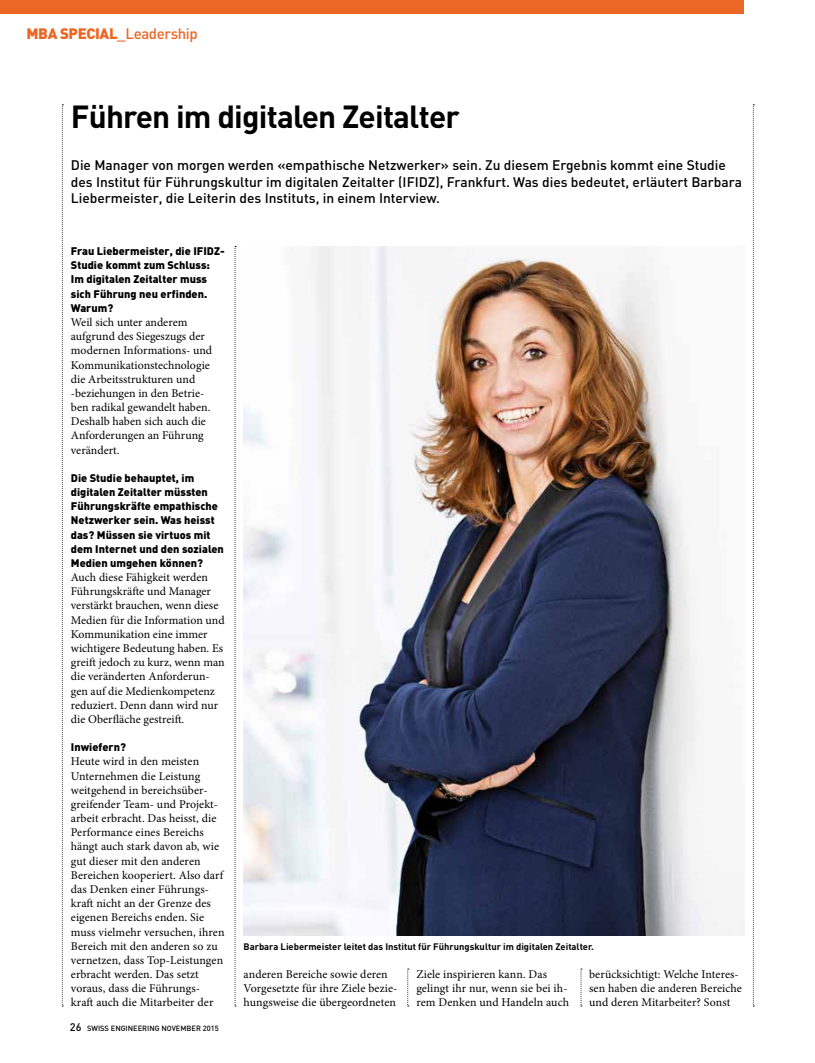
<style>
.page{position:relative;width:815px;height:1063px;background:#fff}
.page>*{position:absolute;margin:0;border:0;box-sizing:border-box;transform-origin:0 0}
.t1{font:700 31.5px "DIN";letter-spacing:-.025em;color:#000}
.t2{font:500 15px "DIN";letter-spacing:-.025em;color:#ec6624}
.t3{font:500 13.75px/16.2px "DIN";color:#000}
.t4{font:11.88px/14.1px "Minion Pro";color:#000}
.t5{font:900 11px/14.1px "DIN";color:#000}
.t6{font:700 9.38px "DIN";color:#000}
.t7{font:500 7.5px "DIN";color:#000}
.s1{font-weight:900}
.s2{font-size:11px}
</style>
<div class="page">
<div style="left:0;top:0;width:744px;height:14px;background:#ec6624"></div>
<img style="left:244px;top:246px;width:500px;height:689px">
<svg style="left:235px;top:246px;width:1px;height:761px"></svg>
<svg style="left:407px;top:969px;width:2px;height:38px"></svg>
<svg style="left:581px;top:969px;width:1px;height:38px"></svg>
<svg style="left:753px;top:105px;width:1px;height:902px"></svg>
<svg style="left:62px;top:105px;width:1px;height:902px"></svg>
<p class="t2" style="left:27px;top:24px;width:173px"><span class="s1">MBA SPECIAL</span>_Leadership</p>
<h1 class="t1" style="left:71px;top:96px;width:391px">Führen im digitalen Zeitalter</h1>
<p class="t3" style="left:71px;top:157px;width:673px">Die Manager von morgen werden «empathische Netzwerker» sein. Zu diesem Ergebnis kommt eine Studie des Institut für Führungskultur im digitalen Zeitalter (IFIDZ), Frankfurt. Was dies bedeutet, erläutert Barbara<br>Liebermeister, die Leiterin des Instituts, in einem Interview.</p>
<p class="t5" style="left:71px;top:243px;width:155px">Frau Liebermeister, die IFIDZ-<br>Studie kommt zum Schluss:<br>Im digitalen Zeitalter muss sich Führung neu erfinden.<br>Warum?</p>
<p class="t4" style="left:71px;top:315px;width:143px">Weil sich unter anderem aufgrund des Siegeszugs der modernen Informations- und<br>Kommunikationstechnologie die Arbeitsstrukturen und -beziehungen in den Betrie&shy;ben radikal gewandelt haben.<br>Deshalb haben sich auch die<br>Anforderungen an Führung verändert.</p>
<p class="t5" style="left:71px;top:470px;width:155px">Die Studie behauptet, im digitalen Zeitalter müssten<br>Führungskräfte empathische<br>Netzwerker sein. Was heisst das? Müssen sie virtuos mit dem Internet und den sozialen<br>Medien umgehen können?</p>
<p class="t4" style="left:71px;top:570px;width:155px">Auch diese Fähigkeit werden<br>Führungskräfte und Manager verstärkt brauchen, wenn diese<br>Medien für die Information und<br>Kommunikation eine immer wichtigere Bedeutung haben. Es greift jedoch zu kurz, wenn man die veränderten Anforderun&shy;gen auf die Medienkompetenz reduziert. Denn dann wird nur die Oberfläche gestreift.</p>
<p class="t5" style="left:71px;top:740px;width:57px">Inwiefern?</p>
<p class="t4" style="left:71px;top:755px;width:155px">Heute wird in den meisten<br>Unternehmen die Leistung weitgehend in bereichsüber&shy;greifender Team- und Projekt&shy;arbeit erbracht. Das heisst, die<br>Performance eines Bereichs hängt auch stark davon ab, wie gut dieser mit den anderen<br>Bereichen kooperiert. Also darf das Denken einer Führungs&shy;kraft nicht an der Grenze des eigenen Bereichs enden. Sie muss vielmehr versuchen, ihren<br>Bereich mit den anderen so zu vernetzen, dass Top-Leistungen erbracht werden. Das setzt voraus, dass die Führungs&shy;kraft auch die Mitarbeiter der</p>
<p class="t7" style="left:70px;top:1023px;width:150px"><span class="s2">26</span> SWISS ENGINEERING NOVEMBER 2015</p>
<p class="t6" style="left:244px;top:940px;width:352px">Barbara Liebermeister leitet das Institut für Führungskultur im digitalen Zeitalter.</p>
<p class="t4" style="left:244px;top:967px;width:155px">anderen Bereiche sowie deren<br>Vorgesetzte für ihre Ziele bezie&shy;hungsweise die übergeordneten</p>
<p class="t4" style="left:416px;top:967px;width:154px">Ziele inspirieren kann. Das gelingt ihr nur, wenn sie bei ih&shy;rem Denken und Handeln auch</p>
<p class="t4" style="left:589px;top:967px;width:154px">berücksichtigt: Welche Interes&shy;sen haben die anderen Bereiche und deren Mitarbeiter? Sonst</p>
</div>
